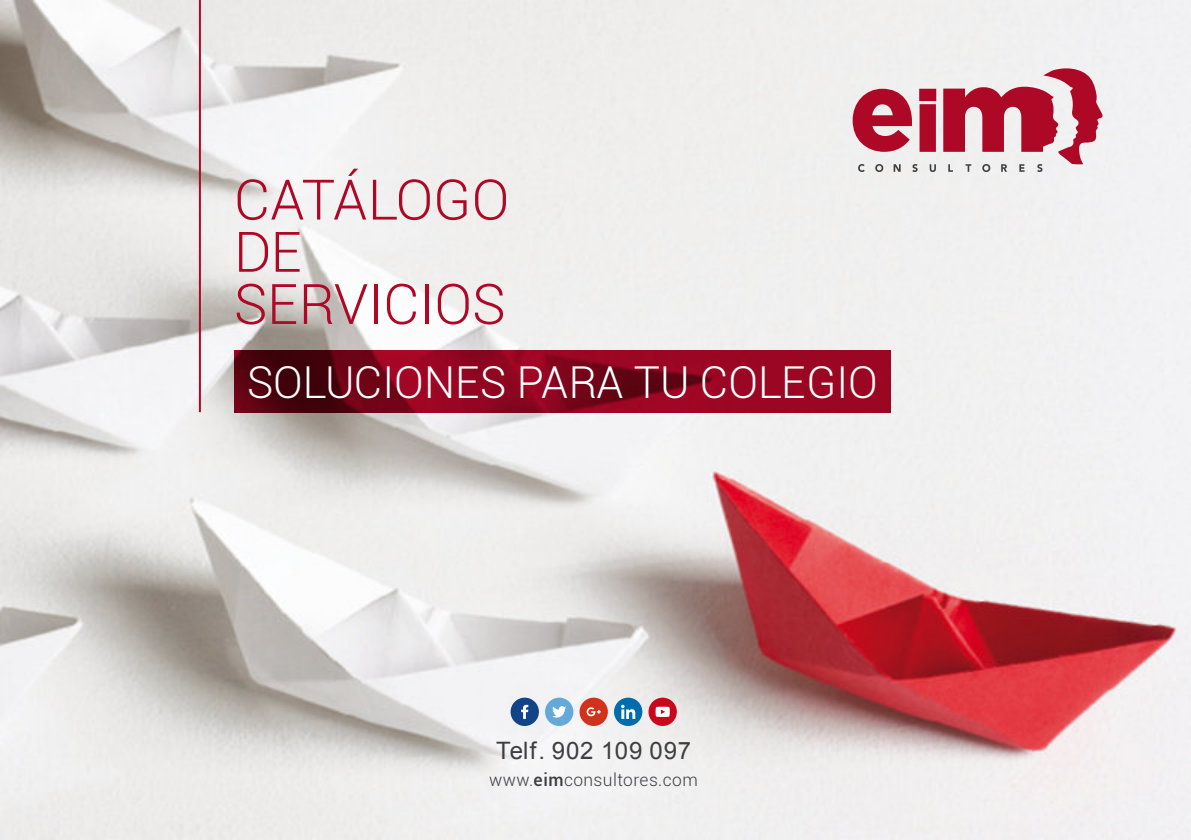
<style>
.page{position:relative;width:1191px;height:840px;background:#fff}
.page>*{position:absolute;margin:0;border:0;box-sizing:border-box;transform-origin:0 0}
.t1{font:300 56px/52.2px "Roboto";color:#ae0827}
.t2{font:300 44px "Roboto";color:#fff}
.t3{font:24px "Arial";letter-spacing:.035em;color:#3e3d40}
.t4{font:300 17.4px "Roboto";letter-spacing:.025em;color:#3e3d40}
.s1{font-weight:500}
</style>
<div class="page">
<img style="left:0;top:0;width:1191px;height:839px">
<img style="left:234px;top:350px;width:656px;height:62px">
<svg style="left:853px;top:89px;width:59px;height:63px;background:#c25166"></svg>
<svg style="left:919px;top:89px;width:17px;height:63px"></svg>
<svg style="left:858px;top:164px;width:7px;height:8px"></svg>
<svg style="left:875px;top:164px;width:8px;height:8px"></svg>
<svg style="left:894px;top:164px;width:7px;height:8px"></svg>
<svg style="left:912px;top:164px;width:6px;height:8px"></svg>
<svg style="left:930px;top:164px;width:6px;height:8px"></svg>
<svg style="left:943px;top:68px;width:160px;height:104px"></svg>
<hr style="left:199px;top:0;width:2px;height:412px;background:#ae0827">
<div style="left:614px;top:698px;width:28px;height:28px;background:#006cae;border-radius:50%"></div>
<svg style="left:621px;top:705px;width:14px;height:14px"></svg>
<div style="left:511px;top:698px;width:28px;height:28px;background:#124587;border-radius:50%"></div>
<svg style="left:521px;top:704px;width:7px;height:15px"></svg>
<div style="left:545px;top:698px;width:28px;height:28px;background:#63aada;border-radius:50%"></div>
<svg style="left:552px;top:706px;width:14px;height:12px"></svg>
<div style="left:649px;top:698px;width:28px;height:28px;background:#c8081d;border-radius:50%"></div>
<svg style="left:656px;top:707px;width:14px;height:10px"></svg>
<div style="left:580px;top:698px;width:28px;height:28px;background:#d1321b;border-radius:50%"></div>
<svg style="left:587px;top:707px;width:14px;height:10px"></svg>
<p class="t1" style="left:234px;top:179px;width:277px">CATÁLOGO<br>DE<br>SERVICIOS</p>
<p class="t2" style="left:247px;top:365px;width:632px">SOLUCIONES PARA TU COLEGIO</p>
<p class="t3" style="left:496px;top:741px;width:197px">Telf. 902 109 097</p>
<p class="t4" style="left:489px;top:772px;width:210px">www.<span class="s1">eim</span>consultores.com</p>
</div>
